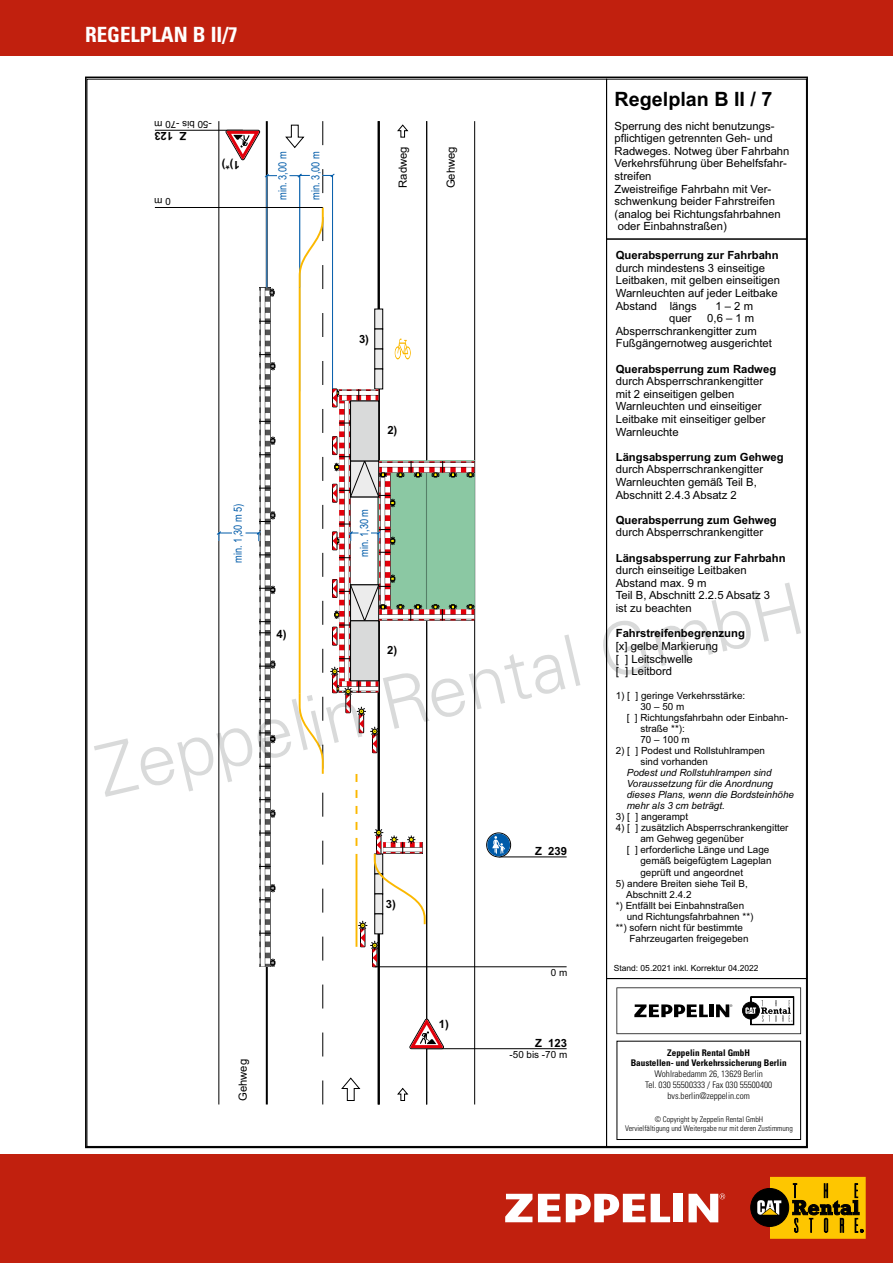
<style>
.page{position:relative;width:893px;height:1263px;background:#fff}
.page>*{position:absolute;margin:0;border:0;box-sizing:border-box;transform-origin:0 0}
.t1{font:300 72px "Univers LT";color:#d9dada}
.t2{font:700 condensed 21px "Univers LT";color:#fff}
.t3{font:700 19.8px "Arial";color:#000}
.t4{font:11.25px/12.6px "Arial";color:#000}
.t5{font:700 11.25px "Arial";color:#000}
.t6{font:11.25px "Arial";color:#005ba9;scale:.82 1}
.t7{font:9.9px/10.9px "Arial";color:#000}
.t8{font:italic 9.9px/10.9px "Arial";color:#000}
.t9{font:300 condensed 9.15px/10.9px "Univers LT";color:#000;text-align:center}
.t10{font:700 condensed 9.15px/10.9px "Univers LT";color:#000;text-align:center}
.t11{font:8.4px "Arial";color:#000}
.t12{font:300 condensed 7.8px/9.4px "Univers LT";color:#000;text-align:center}
</style>
<div class="page">
<div style="left:0;top:1154px;width:893px;height:109px;background:#c1200e"></div>
<svg style="left:505px;top:1194px;width:27px;height:28px"></svg>
<svg style="left:688px;top:1193px;width:37px;height:29px"></svg>
<div style="left:673px;top:1194px;width:10px;height:28px;background:#fff"></div>
<svg style="left:651px;top:1194px;width:19px;height:28px"></svg>
<svg style="left:538px;top:1194px;width:107px;height:28px"></svg>
<div style="left:751px;top:1188px;width:38px;height:38px;background:#000;border-radius:50%"></div>
<div style="left:751px;top:1188px;width:38px;height:38px;border:1px solid #000;border-radius:50%"></div>
<svg style="left:757px;top:1177px;width:109px;height:62px"></svg>
<div style="left:0;top:0;width:893px;height:55px;background:#c1200e"></div>
<hr style="left:474px;top:121px;width:1px;height:983px;background:#000">
<div style="left:457px;top:473px;width:18px;height:136px;background:#8bc8a3"></div>
<hr style="left:427px;top:1048px;width:140px;height:1px;background:#000">
<hr style="left:499px;top:857px;width:68px;height:1px;background:#000">
<div style="left:487px;top:833px;width:24px;height:24px;border:1px solid #000;border-radius:50%"></div>
<svg style="left:487px;top:833px;width:23px;height:23px"></svg>
<svg style="left:492px;top:836px;width:13px;height:18px"></svg>
<hr style="left:375px;top:966px;width:192px;height:1px;background:#000">
<hr style="left:155px;top:130px;width:88px;height:1px;background:#000">
<svg style="left:457px;top:620px;width:18px;height:1px"></svg>
<svg style="left:457px;top:609px;width:4px;height:11px"></svg>
<svg style="left:461px;top:609px;width:5px;height:11px"></svg>
<svg style="left:457px;top:615px;width:9px;height:4px"></svg>
<svg style="left:466px;top:604px;width:9px;height:16px"></svg>
<svg style="left:457px;top:461px;width:4px;height:11px"></svg>
<svg style="left:461px;top:461px;width:5px;height:11px"></svg>
<svg style="left:457px;top:463px;width:9px;height:4px"></svg>
<svg style="left:466px;top:461px;width:9px;height:16px"></svg>
<hr style="left:155px;top:207px;width:168px;height:1px;background:#000">
<svg style="left:216px;top:121px;width:241px;height:983px"></svg>
<svg style="left:606px;top:239px;width:201px;height:908px"></svg>
<div style="left:606px;top:79px;width:201px;height:160px;border:1px solid #000"></div>
<div style="left:617px;top:1041px;width:184px;height:99px;border:1px solid #000"></div>
<svg style="left:616px;top:987px;width:185px;height:47px"></svg>
<h2 class="t2" style="left:85px;top:22px;width:154px">REGELPLAN B II/7</h2>
<p class="t7" style="left:212px;top:129px;width:59px;rotate:-180deg">-50 bis -70 m</p>
<p class="t5" style="left:186px;top:141px;width:33px;rotate:-180deg">Z 123</p>
<p class="t7" style="left:171px;top:206px;width:18px;rotate:-180deg">0 m</p>
<p class="t5" style="left:240px;top:169px;width:20px;rotate:-180deg">1)*)</p>
<p class="t6" style="left:278px;top:200px;width:60px;rotate:-90deg">min. 3,00 m</p>
<p class="t6" style="left:311px;top:200px;width:60px;rotate:-90deg">min. 3,00 m</p>
<p class="t4" style="left:398px;top:188px;width:43px;rotate:-90deg">Radweg</p>
<p class="t4" style="left:445px;top:188px;width:44px;rotate:-90deg">Gehweg</p>
<h3 class="t3" style="left:615px;top:91px;width:159px">Regelplan B II / 7</h3>
<p class="t4" style="left:615px;top:120px;width:176px">Sperrung des nicht benutzungs&shy;pflichtigen getrennten Geh- und<br>Radweges. Notweg über Fahrbahn<br>Verkehrsführung über Behelfsfahr&shy;streifen<br>Zweistreifige Fahrbahn mit Ver&shy;schwenkung beider Fahrstreifen (analog bei Richtungsfahrbahnen oder Einbahnstraßen)</p>
<p class="t5" style="left:616px;top:251px;width:164px">Querabsperrung zur Fahrbahn</p>
<p class="t4" style="left:616px;top:263px;width:166px">durch mindestens 3 einseitige<br>Leitbaken, mit gelben einseitigen<br>Warnleuchten auf jeder Leitbake<br>Abstand längs</p>
<p class="t4" style="left:715px;top:300px;width:39px">1–2 m</p>
<p class="t4" style="left:616px;top:313px;width:158px;text-indent:92px">0,6–1m<br>Absperrschrankengitter zum<br>Fußgängernotweg ausgerichtet</p>
<p class="t5" style="left:616px;top:364px;width:162px">Querabsperrung zum Radweg</p>
<p class="t4" style="left:616px;top:376px;width:151px">durch Absperrschrankengitter mit 2 einseitigen gelben<br>Warnleuchten und einseitiger<br>Leitbake mit einseitiger gelber<br>Warnleuchte</p>
<p class="t5" style="left:616px;top:453px;width:169px">Längsabsperrung zum Gehweg</p>
<p class="t4" style="left:616px;top:464px;width:149px">durch Absperrschrankengitter<br>Warnleuchten gemäß Teil B,<br>Abschnitt 2.4.3 Absatz 2</p>
<p class="t5" style="left:616px;top:516px;width:163px">Querabsperrung zum Gehweg</p>
<p class="t4" style="left:616px;top:527px;width:149px">durch Absperrschrankengitter</p>
<p class="t5" style="left:616px;top:553px;width:171px">Längsabsperrung zur Fahrbahn</p>
<p class="t4" style="left:616px;top:565px;width:156px">durch einseitige Leitbaken<br>Abstand max. 9 m<br>Teil B, Abschnitt 2.2.5 Absatz 3 ist zu beachten</p>
<p class="t5" style="left:616px;top:629px;width:131px">Fahrstreifenbegrenzung</p>
<p class="t4" style="left:616px;top:641px;width:104px">[x] gelbe Markierung [ ] Leitschwelle<br>[ ] Leitbord</p>
<p class="t7" style="left:616px;top:691px;width:131px">1) [ ] geringe Verkehrsstärke:</p>
<p class="t7" style="left:640px;top:702px;width:45px">30– 50 m</p>
<p class="t7" style="left:627px;top:713px;width:163px">[ ] Richtungsfahrbahn oder Einbahn-</p>
<p class="t7" style="left:640px;top:724px;width:46px">straße **):</p>
<p class="t7" style="left:640px;top:735px;width:51px">70 – 100 m</p>
<p class="t7" style="left:640px;top:746px;width:126px;text-indent:-25px">2) [ ] Podest und Rollstuhlrampen sind vorhanden</p>
<p class="t8" style="left:627px;top:768px;width:169px">Podest und Rollstuhlrampen sind<br>Voraussetzung für die Anordnung dieses Plans, wenn die Bordsteinhöhe mehr als 3 cm beträgt.</p>
<p class="t7" style="left:616px;top:812px;width:74px">3) [ ] angerampt</p>
<p class="t7" style="left:616px;top:823px;width:174px">4) [ ] zusätzlich Absperrschrankengitter</p>
<p class="t7" style="left:640px;top:834px;width:105px">am Gehweg gegenüber</p>
<p class="t7" style="left:627px;top:845px;width:144px">[ ] erforderliche Länge und Lage</p>
<p class="t7" style="left:640px;top:856px;width:133px">gemäß beigefügtem Lageplan</p>
<p class="t7" style="left:640px;top:867px;width:104px">geprüft und angeordnet</p>
<p class="t7" style="left:616px;top:878px;width:134px">5) andere Breiten siehe Teil B,</p>
<p class="t7" style="left:626px;top:889px;width:67px">Abschnitt 2.4.2</p>
<p class="t7" style="left:616px;top:900px;width:130px">*) Entfällt bei Einbahnstraßen</p>
<p class="t7" style="left:627px;top:911px;width:128px">und Richtungsfahrbahnen **)</p>
<p class="t7" style="left:616px;top:922px;width:129px">**) sofern nicht für bestimmte</p>
<p class="t7" style="left:629px;top:933px;width:121px">Fahrzeugarten freigegeben</p>
<p class="t4" style="left:669px;top:313px;width:24px">quer</p>
<p class="t5" style="left:359px;top:334px;width:12px">3)</p>
<p class="t5" style="left:387px;top:426px;width:12px">2)</p>
<p class="t6" style="left:234px;top:563px;width:73px;rotate:-90deg">min. 1,30 m 5)</p>
<p class="t6" style="left:360px;top:557px;width:60px;rotate:-90deg">min. 1,30 m</p>
<h1 class="t1" style="left:87px;top:729px;width:726px;rotate:-13deg">Zeppelin Rental GmbH</h1>
<p class="t5" style="left:277px;top:629px;width:12px">4)</p>
<p class="t5" style="left:387px;top:646px;width:12px">2)</p>
<p class="t5" style="left:535px;top:846px;width:33px">Z 239</p>
<p class="t5" style="left:386px;top:900px;width:12px">3)</p>
<p class="t4" style="left:238px;top:1101px;width:44px;rotate:-90deg">Gehweg</p>
<p class="t5" style="left:439px;top:1019px;width:12px">1)</p>
<p class="t7" style="left:551px;top:968px;width:18px">0 m</p>
<p class="t5" style="left:535px;top:1038px;width:33px">Z 123</p>
<p class="t7" style="left:510px;top:1050px;width:59px">-50 bis -70 m</p>
<p class="t11" style="left:614px;top:964px;width:146px">Stand: 05.2021 inkl. Korrektur 04.2022</p>
<p class="t10" style="left:631px;top:1047px;width:157px">Zeppelin Rental GmbH<br>Baustellen- und Verkehrssicherung Berlin</p>
<p class="t9" style="left:645px;top:1069px;width:129px">Wohlrabedamm 26, 13629 Berlin<br>Tel. 030 55500333 / Fax 030 55500400 bvs.berlin@zeppelin.com</p>
<p class="t12" style="left:625px;top:1114px;width:169px">© Copyright by Zeppelin Rental GmbH<br>Vervielfältigung und Weitergabe nur mit deren Zustimmung</p>
</div>
